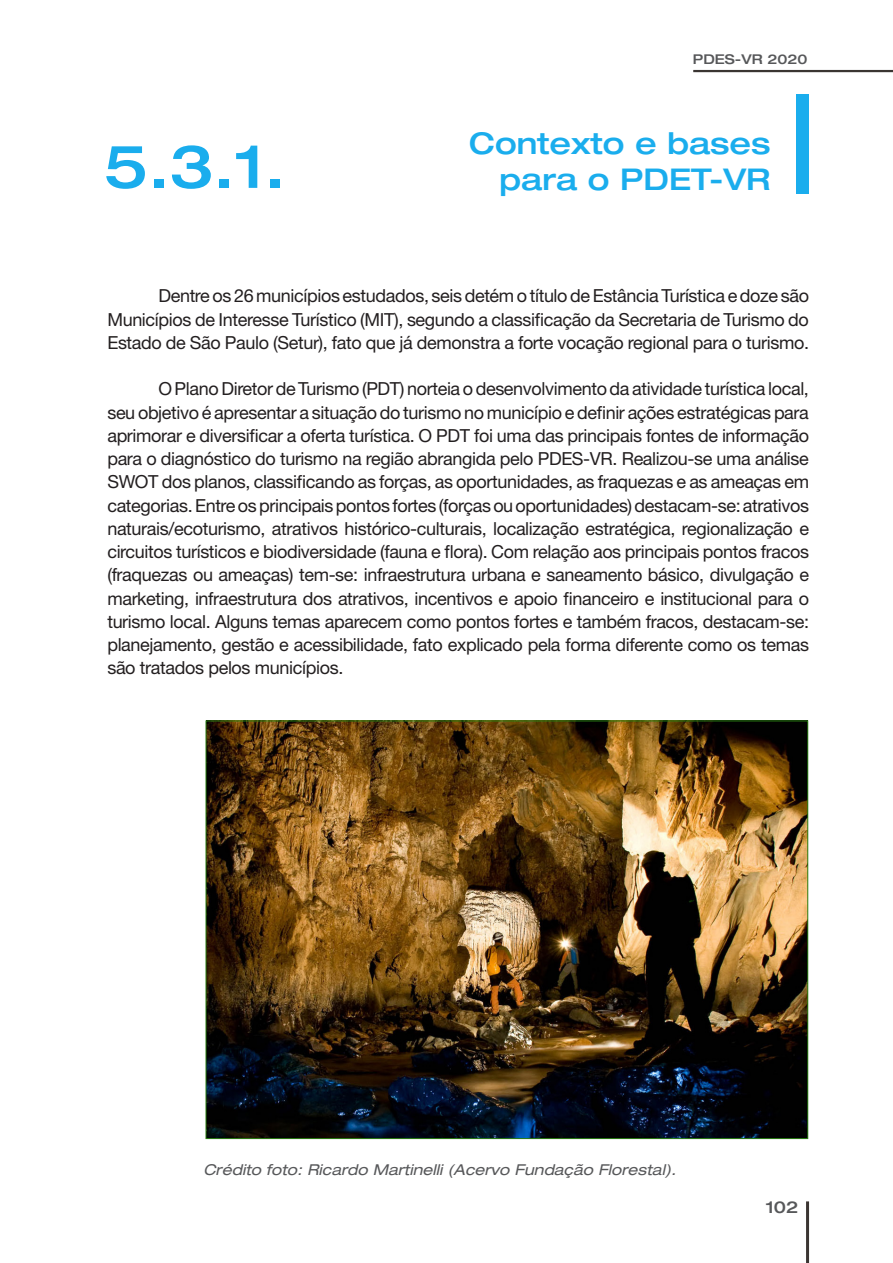
<style>
.page{position:relative;width:893px;height:1263px;background:#fff}
.page>*{position:absolute;margin:0;border:0;box-sizing:border-box;transform-origin:0 0}
.t1{font:500 expanded 60px "Helvetica Neue LT Std";color:#1aaded}
.t2{font:500 expanded 30px "Helvetica Neue LT Std";color:#1aaded}
.Texto_corrido{font:18px/23.2px "Helvetica Neue LT Std";letter-spacing:-.02em;color:#231f20;text-align:justify}
.t3{font:500 expanded 16.5px "Helvetica Neue LT Std";color:#57585a}
.Texto_corrido-2{font:italic expanded 15px "Helvetica Neue LT Std";color:#57585a}
.t4{font:500 expanded 13.5px "Helvetica Neue LT Std";color:#57585a}
</style>
<div class="page">
<hr style="left:806px;top:1201px;width:3px;height:62px;background:#3b3532">
<hr style="left:693px;top:70px;width:200px;height:2px;background:#3b3532">
<div style="left:796px;top:94px;width:13px;height:100px;background:#1aaded"></div>
<img style="left:208px;top:722px;width:598px;height:415px">
<p class="t1" style="left:104px;top:129px;width:184px">5.3.1.</p>
<p class="t4" style="left:693px;top:51px;width:116px">PDES-VR 2020</p>
<p class="t2" style="left:469px;top:124px;width:303px">Contexto e bases</p>
<p class="t2" style="left:500px;top:160px;width:273px">para o PDET-VR</p>
<p class="Texto_corrido" style="left:107px;top:284px;width:703px;text-indent:51px">Dentre os 26 municípios estudados, seis detém o título de Estância Turística e doze são Municípios de Interesse Turístico (MIT), segundo a classificação da Secretaria de Turismo do Estado de São Paulo (Setur), fato que já demonstra a forte vocação regional para o turismo.</p>
<p class="Texto_corrido" style="left:107px;top:377px;width:703px;text-indent:51px">O Plano Diretor de Turismo (PDT) norteia o desenvolvimento da atividade turística local, seu objetivo é apresentar a situação do turismo no município e definir ações estratégicas para aprimorar e diversificar a oferta turística. O PDT foi uma das principais fontes de informação para o diagnóstico do turismo na região abrangida pelo PDES-VR. Realizou-se uma análise SWOT dos planos, classificando as forças, as oportunidades, as fraquezas e as ameaças em categorias. Entre os principais pontos fortes (forças ou oportunidades) destacam-se: atrativos naturais/ecoturismo, atrativos histórico-culturais, localização estratégica, regionalização e circuitos turísticos e biodiversidade (fauna e flora). Com relação aos principais pontos fracos (fraquezas ou ameaças) tem-se: infraestrutura urbana e saneamento básico, divulgação e marketing, infraestrutura dos atrativos, incentivos e apoio financeiro e institucional para o turismo local. Alguns temas aparecem como pontos fortes e também fracos, destacam-se: planejamento, gestão e acessibilidade, fato explicado pela forma diferente como os temas são tratados pelos municípios.</p>
<p class="Texto_corrido-2" style="left:203px;top:1161px;width:474px">Crédito foto: Ricardo Martinelli (Acervo Fundação Florestal).</p>
<p class="t3" style="left:766px;top:1197px;width:34px">102</p>
</div>
